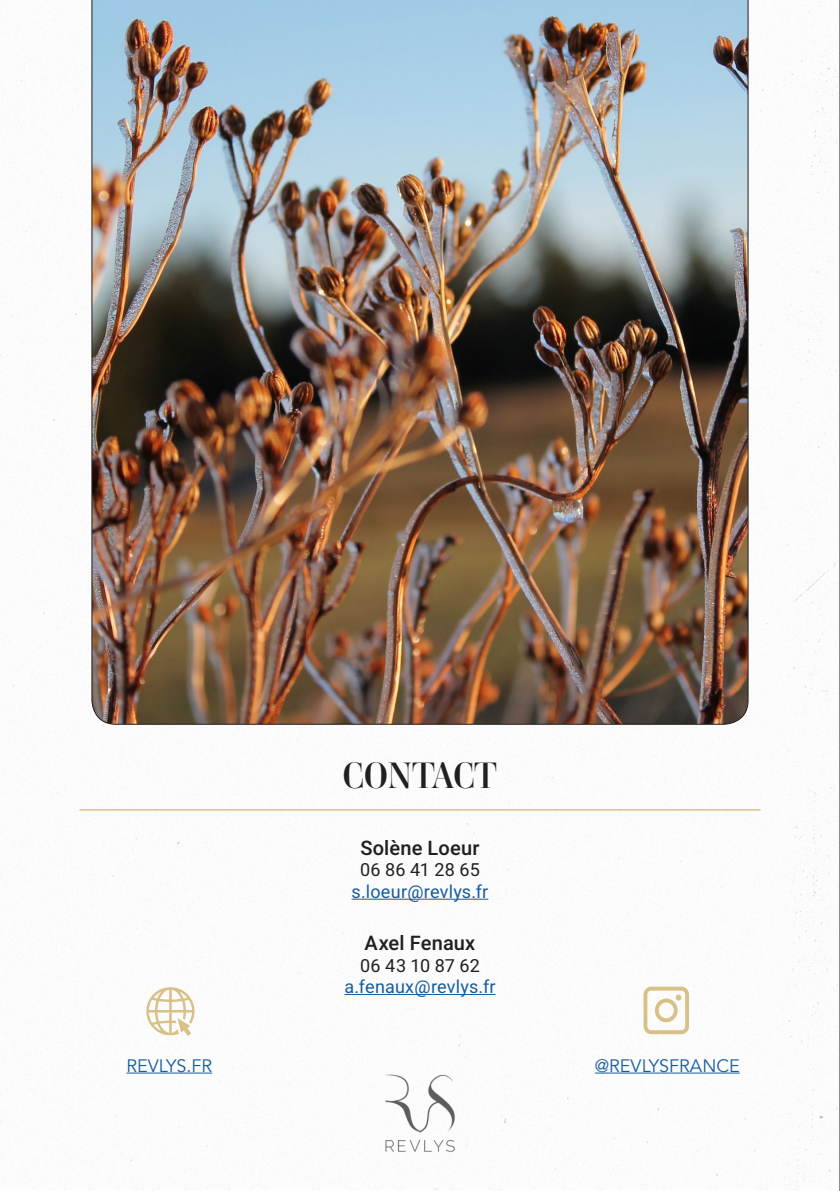
<style>
.page{position:relative;width:840px;height:1191px;background:#fff}
.page>*{position:absolute;margin:0;border:0;box-sizing:border-box;transform-origin:0 0}
.t1{font:36px "Ambroise";letter-spacing:-.005em;color:#231f20}
.t2{font:500 20px "Heebo";letter-spacing:.005em;color:#231f20}
.t3{font:18px "Heebo";letter-spacing:.01em;color:#175d9e}
.t4{font:18px "Avenir";color:#175d9e}
.t5{font:18px "Heebo";letter-spacing:.01em;color:#231f20}
</style>
<div class="page">
<img style="left:0;top:0;width:839px;height:1191px">
<hr style="left:839px;top:0;width:1px;height:1191px;background:#231f20">
<img style="left:92px;top:0;width:655px;height:724px">
<hr style="left:79px;top:809px;width:681px;height:1px;background:#c9a54c">
<hr style="left:351px;top:898px;width:137px;height:1px;background:#175d9e">
<hr style="left:344px;top:994px;width:151px;height:1px;background:#175d9e">
<hr style="left:126px;top:1072px;width:86px;height:1px;background:#175d9e">
<hr style="left:594px;top:1072px;width:145px;height:1px;background:#175d9e">
<svg style="left:145px;top:987px;width:50px;height:49px"></svg>
<svg style="left:643px;top:986px;width:45px;height:48px"></svg>
<p class="t1" style="left:343px;top:752px;width:155px">CONTACT</p>
<p class="t2" style="left:360px;top:833px;width:121px">Solène Loeur</p>
<p class="t5" style="left:360px;top:857px;width:121px">06 86 41 28 65</p>
<p class="t3" style="left:351px;top:879px;width:138px">s.loeur@revlys.fr</p>
<p class="t2" style="left:364px;top:929px;width:112px">Axel Fenaux</p>
<p class="t5" style="left:360px;top:952px;width:121px">06 43 10 87 62</p>
<p class="t3" style="left:344px;top:974px;width:152px">a.fenaux@revlys.fr</p>
<p class="t4" style="left:126px;top:1054px;width:87px">REVLYS.FR</p>
<p class="t4" style="left:594px;top:1054px;width:146px">@REVLYSFRANCE</p>
</div>
